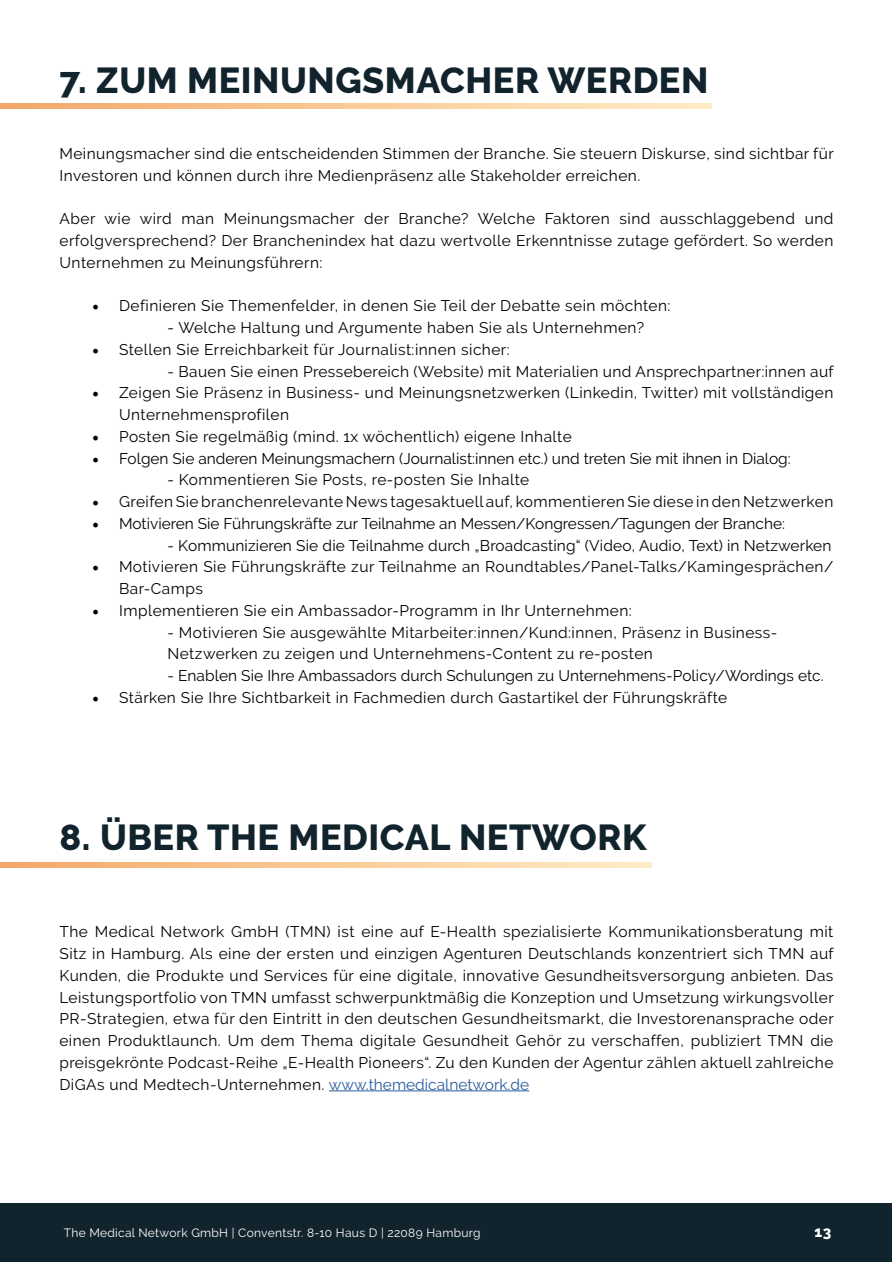
<style>
.page{position:relative;width:893px;height:1263px;background:#fff}
.page>*{position:absolute;margin:0;border:0;box-sizing:border-box;transform-origin:0 0}
.t1{font:800 36px "Raleway";letter-spacing:.015em;color:#11232c}
.t2{font:15.45px/21.8px "Raleway";letter-spacing:.03em;color:#000}
.t3{font:15.45px "Raleway";color:#000}
.t4{font:15.45px "Raleway";letter-spacing:.01em;color:#000}
.t5{font:15.45px "Raleway";letter-spacing:.005em;color:#000}
.t6{font:800 15px "Raleway";color:#fff}
.t7{font:12px "Raleway";letter-spacing:.025em;color:#fff}
.s1{font-family:"Minion Pro";font-size:18px}
.s2{color:#275b9b}
</style>
<div class="page">
<hr style="left:329px;top:1090px;width:200px;height:1px;background:#275b9b">
<svg style="left:1px;top:104px;width:710px;height:5px;background:#f9ca97"></svg>
<svg style="left:0;top:862px;width:652px;height:5px;background:#f9ca97"></svg>
<div style="left:1px;top:1203px;width:891px;height:59px;background:#11232c"></div>
<h1 class="t1" style="left:60px;top:60px;width:650px">7. ZUM MEINUNGSMACHER WERDEN</h1>
<p class="t2" style="left:60px;top:143px;width:776px">Meinungsmacher sind die entscheidenden Stimmen der Branche. Sie steuern Diskurse, sind sichtbar für<br>Investoren und können durch ihre Medienpräsenz alle Stakeholder erreichen.</p>
<p class="t2" style="left:60px;top:208px;width:775px;text-align:justify">Aber wie wird man Meinungsmacher der Branche? Welche Faktoren sind ausschlaggebend und erfolgversprechend? Der Branchenindex hat dazu wertvolle Erkenntnisse zutage gefördert. So werden Unternehmen zu Meinungsführern:</p>
<p class="t2" style="left:92px;top:295px;width:580px"><span class="s1">•</span> Definieren Sie Themenfelder, in denen Sie Teil der Debatte sein möchten:</p>
<p class="t2" style="left:168px;top:317px;width:478px">- Welche Haltung und Argumente haben Sie als Unternehmen?</p>
<p class="t2" style="left:92px;top:338px;width:419px"><span class="s1">•</span> Stellen Sie Erreichbarkeit für Journalist:innen sicher:</p>
<p class="t2" style="left:168px;top:360px;width:668px">- Bauen Sie einen Pressebereich (Website) mit Materialien und Ansprechpartner:innen auf</p>
<p class="t2" style="left:119px;top:382px;width:716px;text-indent:-27px"><span class="s1">•</span> Zeigen Sie Präsenz in Business- und Meinungsnetzwerken (Linkedin, Twitter) mit vollständigen<br>Unternehmensprofilen</p>
<p class="t2" style="left:92px;top:425px;width:481px"><span class="s1">•</span> Posten Sie regelmäßig (mind. 1x wöchentlich) eigene Inhalte</p>
<p class="t3" style="left:92px;top:449px;width:700px"><span class="s1">•</span> Folgen Sie anderen Meinungsmachern (Journalist:innen etc.) und treten Sie mit ihnen in Dialog:</p>
<p class="t2" style="left:168px;top:469px;width:363px">- Kommentieren Sie Posts, re-posten Sie Inhalte</p>
<p class="t2" style="left:92px;top:491px;width:743px"><span class="s1">•</span> Greifen Sie branchenrelevante News tagesaktuell auf, kommentieren Sie diese in den Netzwerken</p>
<p class="t3" style="left:92px;top:514px;width:694px"><span class="s1">•</span> Motivieren Sie Führungskräfte zur Teilnahme an Messen/Kongressen/Tagungen der Branche:</p>
<p class="t4" style="left:168px;top:536px;width:665px">- Kommunizieren Sie die Teilnahme durch „Broadcasting“ (Video, Audio, Text) in Netzwerken</p>
<p class="t2" style="left:119px;top:556px;width:716px;text-indent:-27px"><span class="s1">•</span> Motivieren Sie Führungskräfte zur Teilnahme an Roundtables/Panel-Talks/Kamingesprächen/<br>Bar-Camps</p>
<p class="t2" style="left:92px;top:599px;width:541px"><span class="s1">•</span> Implementieren Sie ein Ambassador-Programm in Ihr Unternehmen:</p>
<p class="t2" style="left:168px;top:621px;width:611px">- Motivieren Sie ausgewählte Mitarbeiter:innen/Kund:innen, Präsenz in Business-<br>Netzwerken zu zeigen und Unternehmens-Content zu re-posten</p>
<p class="t5" style="left:168px;top:667px;width:658px">- Enablen Sie Ihre Ambassadors durch Schulungen zu Unternehmens-Policy/Wordings etc.</p>
<p class="t2" style="left:92px;top:686px;width:637px"><span class="s1">•</span> Stärken Sie Ihre Sichtbarkeit in Fachmedien durch Gastartikel der Führungskräfte</p>
<h1 class="t1" style="left:60px;top:817px;width:588px">8. ÜBER THE MEDICAL NETWORK</h1>
<p class="t2" style="left:59px;top:921px;width:776px;text-align:justify">The Medical Network GmbH (TMN) ist eine auf E-Health spezialisierte Kommunikationsberatung mit Sitz in Hamburg. Als eine der ersten und einzigen Agenturen Deutschlands konzentriert sich TMN auf Kunden, die Produkte und Services für eine digitale, innovative Gesundheitsversorgung anbieten. Das Leistungsportfolio von TMN umfasst schwerpunktmäßig die Konzeption und Umsetzung wirkungsvoller PR-Strategien, etwa für den Eintritt in den deutschen Gesundheitsmarkt, die Investorenansprache oder einen Produktlaunch. Um dem Thema digitale Gesundheit Gehör zu verschaffen, publiziert TMN die preisgekrönte Podcast-Reihe „E-Health Pioneers“. Zu den Kunden der Agentur zählen aktuell zahlreiche DiGAs und Medtech-Unternehmen. <span class="s2">www.themedicalnetwork.de</span></p>
<p class="t7" style="left:64px;top:1226px;width:418px">The Medical Network GmbH | Conventstr. 8-10 Haus D | 22089 Hamburg</p>
<p class="t6" style="left:815px;top:1223px;width:18px">13</p>
</div>
